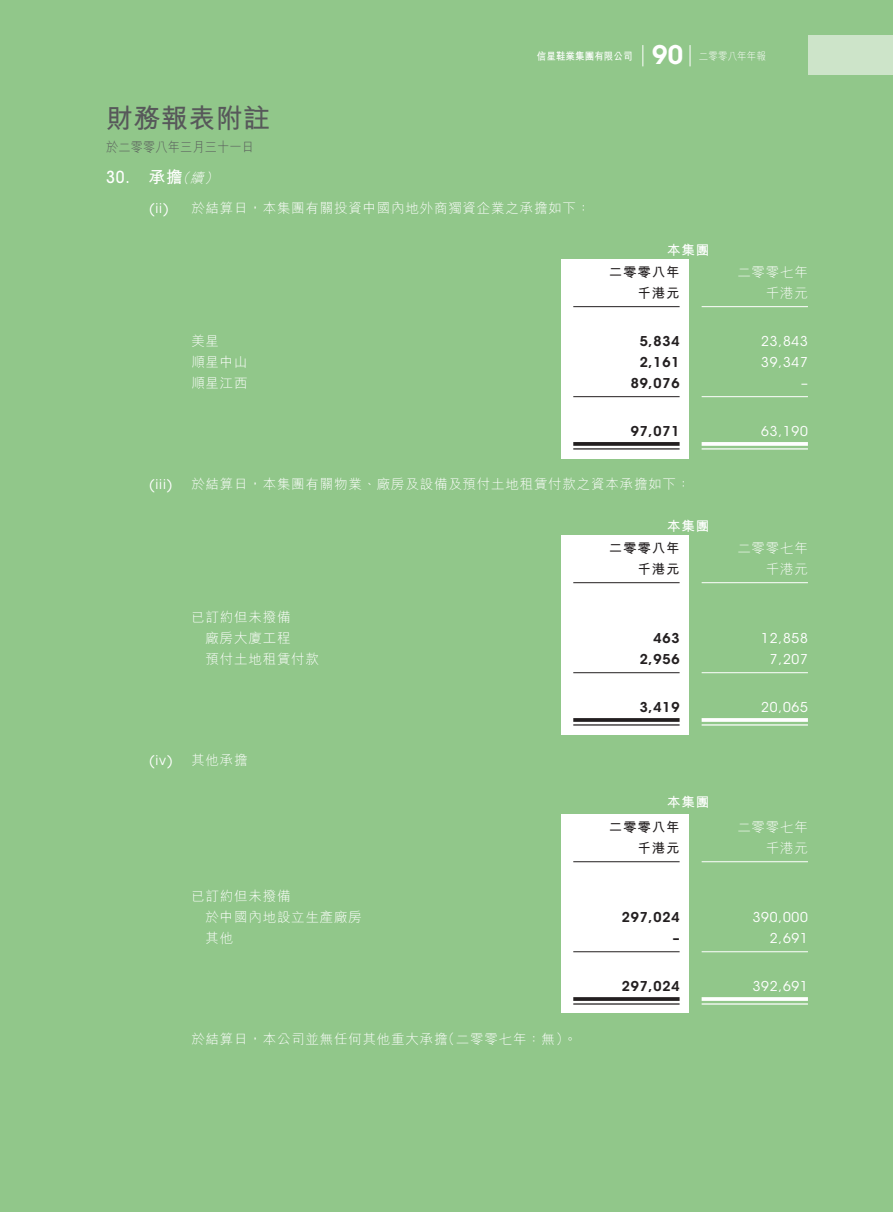
<style>
.page{position:relative;width:893px;height:1212px;background:#91c78a}
.page>*{position:absolute;margin:0;border:0;box-sizing:border-box;transform-origin:0 0}
.t1{font:700 27px "M Hei HK";letter-spacing:.015em;color:#57585a}
.t2{font:600 25.5px "ITC Avant Garde Std";color:#fff}
.t3{font:500 condensed 16.5px "ITC Avant Garde Std";color:#fff}
.t4{font:300 13.5px/21px "M Hei HK";letter-spacing:.06em;color:#fff;text-align:right}
.t5{font:13.5px "ITC Avant Garde Std";letter-spacing:.06em;color:#fff}
.t6{font:600 13.5px "ITC Avant Garde Std";letter-spacing:.06em;color:#231f20}
.t7{font:700 13.5px/22.5px "M Hei HK";letter-spacing:.06em;color:#231f20}
.t8{font:300 13.5px "M Hei HK";letter-spacing:.015em;color:#57585a;scale:.9 1}
.t9{font:700 10.5px "M Hei HK";letter-spacing:.015em;color:#fff;scale:.9 1}
.t10{font:300 10.5px "M Hei HK";letter-spacing:.015em;color:#fff;scale:.9 1}
.s1{font-family:"M Hei HK";font-weight:700;font-stretch:normal}
.s2{font-family:"M Hei HK";font-weight:300;font-style:italic;font-stretch:normal;font-size:13.5px}
.s3{font-family:"ITC Avant Garde Std";font-weight:400}
.s4{color:#fff}
.s5{font-family:"M Hei HK";font-weight:300}
</style>
<div class="page">
<svg style="left:642px;top:45px;width:1px;height:21px"></svg>
<svg style="left:690px;top:45px;width:1px;height:21px"></svg>
<div style="left:808px;top:35px;width:85px;height:40px;background:#cde4c9"></div>
<div style="left:561px;top:259px;width:128px;height:199px;background:#fff"></div>
<hr style="left:573px;top:306px;width:107px;height:1px;background:#231f20">
<hr style="left:702px;top:306px;width:106px;height:1px;background:#fff">
<hr style="left:573px;top:396px;width:107px;height:1px;background:#231f20">
<hr style="left:702px;top:396px;width:106px;height:1px;background:#fff">
<svg style="left:573px;top:442px;width:107px;height:4px"></svg>
<hr style="left:573px;top:448px;width:107px;height:1px;background:#231f20">
<svg style="left:702px;top:442px;width:106px;height:4px"></svg>
<hr style="left:702px;top:448px;width:106px;height:1px;background:#fff">
<div style="left:561px;top:535px;width:128px;height:199px;background:#fff"></div>
<hr style="left:573px;top:582px;width:107px;height:1px;background:#231f20">
<hr style="left:702px;top:582px;width:106px;height:1px;background:#fff">
<hr style="left:573px;top:672px;width:107px;height:1px;background:#231f20">
<hr style="left:702px;top:672px;width:106px;height:1px;background:#fff">
<svg style="left:573px;top:718px;width:107px;height:4px"></svg>
<hr style="left:573px;top:724px;width:107px;height:1px;background:#231f20">
<hr style="left:702px;top:718px;width:106px;height:4px;background:#f6faf6">
<hr style="left:702px;top:724px;width:106px;height:1px;background:#fff">
<div style="left:561px;top:814px;width:128px;height:199px;background:#fff"></div>
<hr style="left:573px;top:861px;width:107px;height:1px;background:#231f20">
<hr style="left:702px;top:861px;width:106px;height:1px;background:#fff">
<hr style="left:573px;top:951px;width:107px;height:1px;background:#231f20">
<hr style="left:702px;top:951px;width:106px;height:1px;background:#fff">
<svg style="left:573px;top:997px;width:107px;height:4px"></svg>
<hr style="left:573px;top:1003px;width:107px;height:1px;background:#231f20">
<hr style="left:702px;top:997px;width:106px;height:4px;background:#f5faf5">
<hr style="left:702px;top:1003px;width:106px;height:1px;background:#fff">
<p class="t1" style="left:106px;top:98px;width:165px">財務報表附註</p>
<p class="t8" style="left:106px;top:137px;width:166px">於二零零八年三月三十一日</p>
<p class="t9" style="left:537px;top:49px;width:108px">信星鞋業集團有限公司</p>
<p class="t2" style="left:652px;top:38px;width:32px">90</p>
<p class="t10" style="left:699px;top:49px;width:76px">二零零八年年報</p>
<p class="t3" style="left:106px;top:167px;width:117px">30. <span class="s1">承擔</span><span class="s2">（續）</span></p>
<p class="t4" style="left:149px;top:197px;width:443px"><span class="s3">(ii)</span> 於結算日，本集團有關投資中國內地外商獨資企業之承擔如下：</p>
<p class="t7" style="left:609px;top:238px;width:102px;text-indent:58px"><span class="s4">本集團</span>二零零八年</p>
<p class="t4" style="left:737px;top:261px;width:72px">二零零七年</p>
<p class="t7" style="left:637px;top:281px;width:44px">千港元</p>
<p class="t4" style="left:766px;top:282px;width:44px">千港元</p>
<p class="t4" style="left:191px;top:330px;width:29px">美星</p>
<p class="t6" style="left:640px;top:333px;width:41px">5,834</p>
<p class="t5" style="left:761px;top:333px;width:48px">23,843</p>
<p class="t4" style="left:191px;top:351px;width:58px">順星中山</p>
<p class="t6" style="left:640px;top:354px;width:41px">2,161</p>
<p class="t5" style="left:761px;top:354px;width:48px">39,347</p>
<p class="t4" style="left:191px;top:372px;width:58px">順星江西</p>
<p class="t6" style="left:631px;top:375px;width:50px">89,076</p>
<p class="t5" style="left:801px;top:375px;width:8px">–</p>
<p class="t6" style="left:631px;top:423px;width:50px">97,071</p>
<p class="t5" style="left:761px;top:423px;width:48px">63,190</p>
<p class="t5" style="left:149px;top:476px;width:25px">(iii)</p>
<p class="t4" style="left:191px;top:473px;width:500px">於結算日，本集團有關物業、廠房及設備及預付土地租賃付款之資本承擔如下：</p>
<p class="t7" style="left:609px;top:514px;width:102px;text-indent:58px"><span class="s4">本集團</span>二零零八年</p>
<p class="t4" style="left:737px;top:537px;width:72px">二零零七年</p>
<p class="t4" style="left:191px;top:606px;width:101px">已訂約但未撥備廠房大廈工程</p>
<p class="t7" style="left:637px;top:557px;width:44px">千港元</p>
<p class="t4" style="left:766px;top:558px;width:44px">千港元</p>
<p class="t6" style="left:653px;top:630px;width:28px">463</p>
<p class="t5" style="left:761px;top:630px;width:48px">12,858</p>
<p class="t4" style="left:206px;top:648px;width:115px">預付土地租賃付款</p>
<p class="t6" style="left:640px;top:651px;width:41px">2,956</p>
<p class="t5" style="left:770px;top:651px;width:40px">7,207</p>
<p class="t6" style="left:640px;top:699px;width:41px">3,419</p>
<p class="t5" style="left:761px;top:699px;width:48px">20,065</p>
<p class="t5" style="left:149px;top:752px;width:100px">(iv) <span class="s5">其他承擔</span></p>
<p class="t7" style="left:609px;top:788px;width:102px;line-height:25.5px;text-indent:58px"><span class="s4">本集團</span>二零零八年</p>
<p class="t4" style="left:737px;top:816px;width:72px">二零零七年</p>
<p class="t4" style="left:206px;top:885px;width:158px;text-align:left;text-indent:-14px">已訂約但未撥備<br>於中國內地設立生產廠房</p>
<p class="t7" style="left:637px;top:836px;width:44px">千港元</p>
<p class="t4" style="left:766px;top:837px;width:44px">千港元</p>
<p class="t6" style="left:622px;top:909px;width:59px">297,024</p>
<p class="t5" style="left:753px;top:909px;width:57px">390,000</p>
<p class="t4" style="left:206px;top:927px;width:29px">其他</p>
<p class="t6" style="left:673px;top:930px;width:8px">–</p>
<p class="t5" style="left:770px;top:930px;width:40px">2,691</p>
<p class="t6" style="left:622px;top:978px;width:59px">297,024</p>
<p class="t5" style="left:753px;top:978px;width:57px">392,691</p>
<p class="t4" style="left:191px;top:1028px;width:387px">於結算日，本公司並無任何其他重大承擔（二零零七年：無）。</p>
</div>
